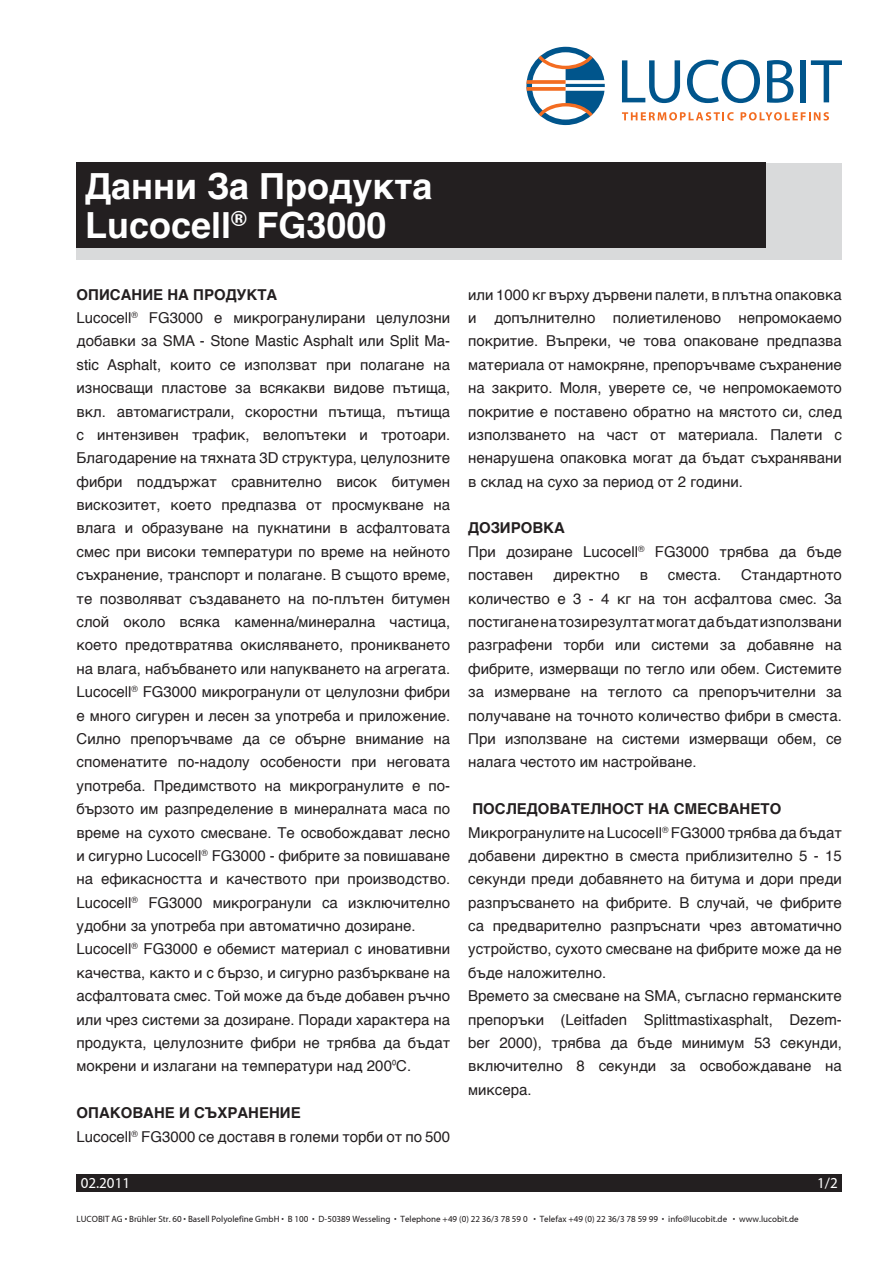
<style>
.page{position:relative;width:893px;height:1263px;background:#fff}
.page>*{position:absolute;margin:0;border:0;box-sizing:border-box;transform-origin:0 0}
.Head{font:700 36px "Helvetica";color:#fff}
.Text{font:15px/23.4px "Helvetica";color:#231f20;text-align:justify}
.Text-2{font:700 15px "Helvetica";color:#231f20}
.Text-3{font:15px "Myriad LUC";color:#fff}
.subline_info{font:9px "Myriad LUC";color:#231f20}
</style>
<div class="page">
<div style="left:77px;top:163px;width:765px;height:96px;background:#d9dadb"></div>
<div style="left:77px;top:163px;width:689px;height:85px;background:#231f20"></div>
<svg style="left:526px;top:47px;width:79px;height:78px"></svg>
<svg style="left:622px;top:60px;width:58px;height:43px"></svg>
<svg style="left:687px;top:60px;width:73px;height:43px"></svg>
<svg style="left:767px;top:60px;width:26px;height:43px"></svg>
<div style="left:801px;top:60px;width:5px;height:42px;background:#00558c"></div>
<svg style="left:811px;top:60px;width:31px;height:42px"></svg>
<svg style="left:622px;top:112px;width:112px;height:9px"></svg>
<svg style="left:741px;top:112px;width:88px;height:9px"></svg>
<div style="left:77px;top:1174px;width:765px;height:18px;background:#231f20"></div>
<p class="Head" style="left:85px;top:157px;width:349px">Данни За Продукта</p>
<p class="Head" style="left:85px;top:196px;width:303px">Lucocell<sup>®</sup> FG3000</p>
<p class="Text-2" style="left:77px;top:282px;width:202px">ОПИСАНИЕ НА ПРОДУКТА</p>
<p class="Text" style="left:77px;top:306px;width:375px">Lucocell<sup>®</sup> FG3000 e микрогранулирани целулозни добавки за SMA - Stone Mastic Asphalt или Split Ma&shy;stic Asphalt, които се използват при полагане на износващи пластове за всякакви видове пътища, вкл. автомагистрали, скоростни пътища, пътища с интензивен трафик, велопътеки и тротоари.<br>Благодарение на тяхната 3D структура, целулозните фибри поддържат сравнително висок битумен вискозитет, което предпазва от просмукване на влага и образуване на пукнатини в асфалтовата смес при високи температури по време на нейното съхранение, транспорт и полагане. В същото време, те позволяват създаването на по-плътен битумен слой около всяка каменна/минерална частица, което предотвратява окисляването, проникването на влага, набъбването или напукването на агрегата.</p>
<p class="Text" style="left:77px;top:681px;width:375px">Lucocell<sup>®</sup> FG3000 микрогранули от целулозни фибри е много сигурен и лесен за употреба и приложение.<br>Силно препоръчваме да се обърне внимание на споменатите по-надолу особености при неговата употреба. Предимството на микрогранулите е по&shy;бързото им разпределение в минералната маса по време на сухото смесване. Те освобождават лесно и сигурно Lucocell<sup>®</sup> FG3000 - фибрите за повишаване на ефикасността и качеството при производство.<br>Lucocell<sup>®</sup> FG3000 микрогранули са изключително удобни за употреба при автоматично дозиране.</p>
<p class="Text" style="left:77px;top:938px;width:375px">Lucocell<sup>®</sup> FG3000 е обемист материал с иновативни качества, както и с бързо, и сигурно разбъркване на асфалтовата смес. Той може да бъде добавен ръчно или чрез системи за дозиране. Поради характера на продукта, целулозните фибри не трябва да бъдат мокрени и излагани на температури над 200⁰С.</p>
<p class="Text-2" style="left:77px;top:1101px;width:226px">ОПАКОВАНЕ И СЪХРАНЕНИЕ</p>
<p class="Text" style="left:77px;top:1125px;width:375px">Lucocell<sup>®</sup> FG3000 се доставя в големи торби от по 500</p>
<p class="Text-3" style="left:81px;top:1176px;width:51px">02.2011</p>
<p class="Text" style="left:468px;top:283px;width:375px">или 1000 кг върху дървени палети, в плътна опаковка и допълнително полиетиленово непромокаемо покритие. Въпреки, че това опаковане предпазва материала от намокряне, препоръчваме съхранение на закрито. Моля, уверете се, че непромокаемото покритие е поставено обратно на мястото си, след използването на част от материала. Палети с ненарушена опаковка могат да бъдат съхранявани в склад на сухо за период от 2 години.</p>
<p class="Text-2" style="left:468px;top:516px;width:98px">ДОЗИРОВКА</p>
<p class="Text" style="left:468px;top:540px;width:375px">При дозиране Lucocell<sup>®</sup> FG3000 трябва да бъде поставен</p>
<p class="Text" style="left:468px;top:564px;width:375px;text-indent:273px">Стандартното количество е 3 - 4 кг на тон асфалтова смес. За постигане на този резултат могат да бъдат използвани разграфени торби или системи за добавяне на фибрите, измерващи по тегло или обем. Системите за измерване на теглото са препоръчителни за получаване на точното количество фибри в сместа.<br>При използване на системи измерващи обем, се налага честото им настройване.</p>
<p class="Text-2" style="left:472px;top:797px;width:310px">ПОСЛЕДОВАТЕЛНОСТ НА СМЕСВАНЕТО</p>
<p class="Text" style="left:468px;top:821px;width:375px">Микрогранулите на Lucocell<sup>®</sup> FG3000 трябва да бъдат добавени директно в сместа приблизително 5 - 15 секунди преди добавянето на битума и дори преди разпръсването на фибрите. В случай, че фибрите са предварително разпръснати чрез автоматично устройство, сухото смесване на фибрите може да не бъде наложително.</p>
<p class="Text" style="left:468px;top:985px;width:375px">Времето за смесване на SMA, съгласно германските препоръки (Leitfaden Splittmastixasphalt, Dezem&shy;ber 2000), трябва да бъде минимум 53 секунди, включително 8 секунди за освобождаване на миксера.</p>
<p class="Text" style="left:553px;top:564px;width:68px">директно</p>
<p class="Text" style="left:640px;top:564px;width:10px">в</p>
<p class="Text" style="left:668px;top:564px;width:55px">сместа.</p>
<p class="Text-3" style="left:817px;top:1176px;width:22px">1/2</p>
<p class="subline_info" style="left:77px;top:1214px;width:724px">LUCOBIT AG • Brühler Str. 60 • Basell Polyolefine GmbH • B 100 • D-50389 Wesseling • Telephone +49 (0) 22 36/3 78 59 0 • Telefax +49 (0) 22 36/3 78 59 99 • info@lucobit.de • www.lucobit.de</p>
</div>
